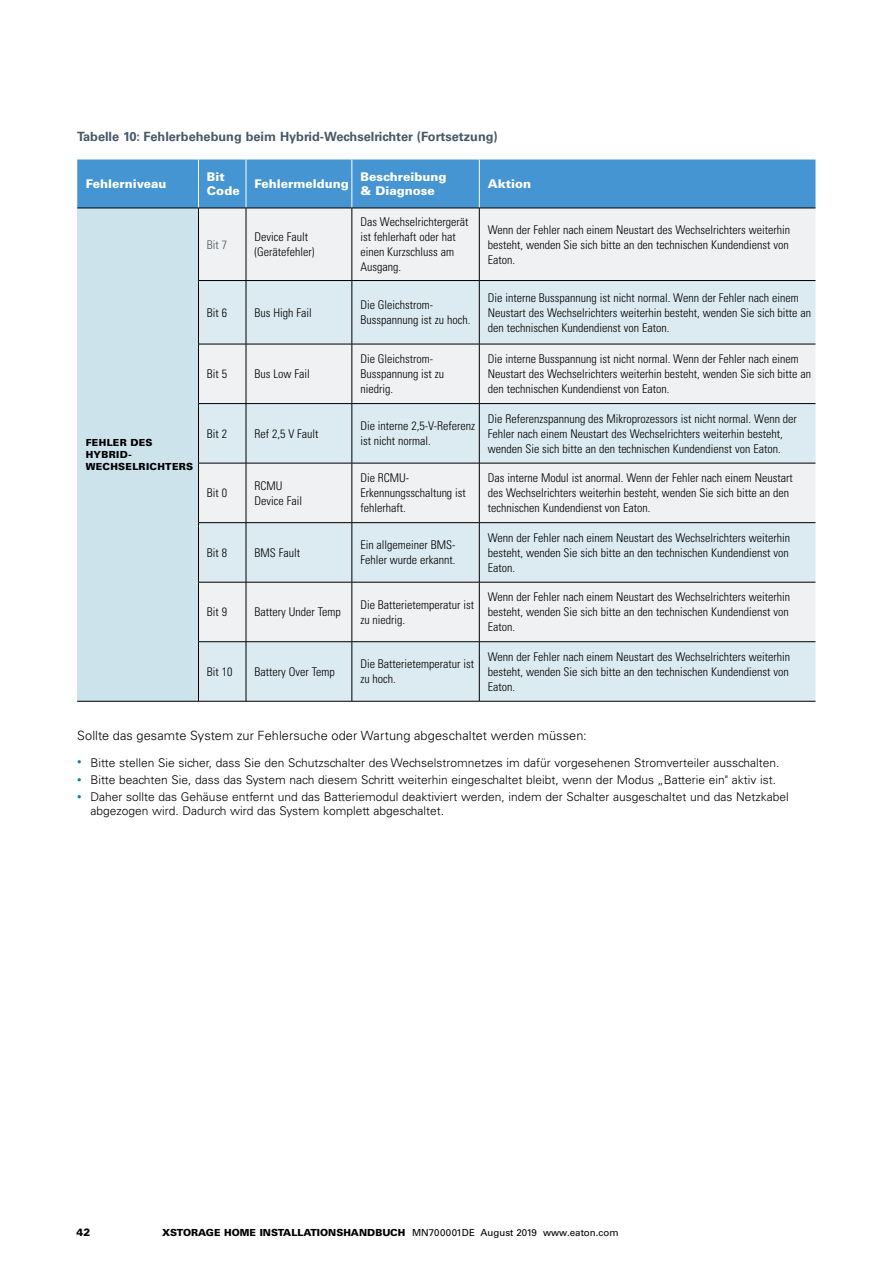
<style>
.page{position:relative;width:893px;height:1263px;background:#fff}
.page>*{position:absolute;margin:0;border:0;box-sizing:border-box;transform-origin:0 0}
.t1{font:300 12.75px "Univers LT Std";letter-spacing:.005em;color:#000}
.t2{font:700 12.75px "Univers LT Std";color:#485865}
.t3{font:300 condensed 12px/15px "Univers LT Std";color:#000}
.t4{font:300 12px/14.2px "Univers LT Std";color:#000}
.t5{font:900 12px/13.5px "Univers LT Std";color:#fff}
.t6{font:300 condensed 12px "Univers LT Std";color:#485865}
.t7{font:900 10.5px "Univers LT Std";color:#000}
.t8{font:900 9.75px "Univers LT Std";color:#000}
.t9{font:900 9.75px/12px "Univers LT Std";letter-spacing:.03em;color:#000}
.s1{font-size:9px;color:#007ac2}
.s2{font-weight:400}
</style>
<div class="page">
<div style="left:77px;top:159px;width:738px;height:49px;background:#4495d1"></div>
<div style="left:77px;top:208px;width:121px;height:493px;background:#cce3ec"></div>
<div style="left:199px;top:209px;width:616px;height:71px;background:#eff1f3"></div>
<svg style="left:199px;top:281px;width:616px;height:420px;fill:#dbebf1"></svg>
<hr style="left:77px;top:701px;width:121px;height:1px;background:#000">
<hr style="left:198px;top:159px;width:1px;height:49px;background:#fff">
<hr style="left:246px;top:159px;width:1px;height:49px;background:#fff">
<hr style="left:352px;top:159px;width:1px;height:49px;background:#fff">
<hr style="left:479px;top:159px;width:1px;height:49px;background:#fff">
<hr style="left:77px;top:208px;width:121px;height:1px;background:#000">
<hr style="left:198px;top:208px;width:1px;height:72px;background:#000">
<hr style="left:198px;top:208px;width:48px;height:1px;background:#000">
<hr style="left:246px;top:208px;width:106px;height:1px;background:#000">
<hr style="left:352px;top:208px;width:127px;height:1px;background:#000">
<hr style="left:479px;top:208px;width:336px;height:1px;background:#000">
<hr style="left:246px;top:208px;width:1px;height:72px;background:#000">
<hr style="left:352px;top:208px;width:1px;height:72px;background:#000">
<hr style="left:479px;top:208px;width:1px;height:72px;background:#000">
<hr style="left:198px;top:281px;width:1px;height:63px;background:#000">
<hr style="left:198px;top:280px;width:48px;height:1px;background:#000">
<hr style="left:246px;top:280px;width:106px;height:1px;background:#000">
<hr style="left:352px;top:280px;width:127px;height:1px;background:#000">
<hr style="left:479px;top:280px;width:336px;height:1px;background:#000">
<hr style="left:246px;top:281px;width:1px;height:63px;background:#000">
<hr style="left:352px;top:281px;width:1px;height:63px;background:#000">
<hr style="left:479px;top:281px;width:1px;height:63px;background:#000">
<hr style="left:198px;top:344px;width:48px;height:1px;background:#000">
<hr style="left:198px;top:344px;width:1px;height:59px;background:#000">
<hr style="left:246px;top:344px;width:106px;height:1px;background:#000">
<hr style="left:246px;top:344px;width:1px;height:59px;background:#000">
<hr style="left:352px;top:344px;width:127px;height:1px;background:#000">
<hr style="left:352px;top:344px;width:1px;height:59px;background:#000">
<hr style="left:479px;top:344px;width:336px;height:1px;background:#000">
<hr style="left:479px;top:344px;width:1px;height:59px;background:#000">
<hr style="left:198px;top:403px;width:48px;height:1px;background:#000">
<hr style="left:198px;top:404px;width:1px;height:59px;background:#000">
<hr style="left:246px;top:403px;width:106px;height:1px;background:#000">
<hr style="left:246px;top:404px;width:1px;height:59px;background:#000">
<hr style="left:352px;top:403px;width:127px;height:1px;background:#000">
<hr style="left:352px;top:404px;width:1px;height:59px;background:#000">
<hr style="left:479px;top:403px;width:336px;height:1px;background:#000">
<hr style="left:479px;top:404px;width:1px;height:59px;background:#000">
<hr style="left:198px;top:642px;width:1px;height:59px;background:#000">
<hr style="left:246px;top:642px;width:1px;height:59px;background:#000">
<hr style="left:352px;top:642px;width:1px;height:59px;background:#000">
<hr style="left:479px;top:642px;width:1px;height:59px;background:#000">
<hr style="left:198px;top:701px;width:48px;height:1px;background:#000">
<hr style="left:246px;top:701px;width:106px;height:1px;background:#000">
<hr style="left:352px;top:701px;width:127px;height:1px;background:#000">
<hr style="left:479px;top:701px;width:336px;height:1px;background:#000">
<hr style="left:198px;top:463px;width:48px;height:1px;background:#000">
<hr style="left:198px;top:463px;width:1px;height:59px;background:#000">
<hr style="left:246px;top:463px;width:106px;height:1px;background:#000">
<hr style="left:246px;top:463px;width:1px;height:59px;background:#000">
<hr style="left:352px;top:463px;width:127px;height:1px;background:#000">
<hr style="left:352px;top:463px;width:1px;height:59px;background:#000">
<hr style="left:479px;top:463px;width:336px;height:1px;background:#000">
<hr style="left:479px;top:463px;width:1px;height:59px;background:#000">
<hr style="left:198px;top:582px;width:1px;height:59px;background:#000">
<hr style="left:198px;top:641px;width:48px;height:1px;background:#000">
<hr style="left:246px;top:582px;width:1px;height:59px;background:#000">
<hr style="left:246px;top:641px;width:106px;height:1px;background:#000">
<hr style="left:352px;top:582px;width:1px;height:59px;background:#000">
<hr style="left:352px;top:641px;width:127px;height:1px;background:#000">
<hr style="left:479px;top:582px;width:1px;height:59px;background:#000">
<hr style="left:479px;top:641px;width:336px;height:1px;background:#000">
<hr style="left:198px;top:522px;width:48px;height:1px;background:#000">
<hr style="left:198px;top:523px;width:1px;height:59px;background:#000">
<hr style="left:198px;top:582px;width:48px;height:1px;background:#000">
<hr style="left:246px;top:522px;width:106px;height:1px;background:#000">
<hr style="left:246px;top:523px;width:1px;height:59px;background:#000">
<hr style="left:246px;top:582px;width:106px;height:1px;background:#000">
<hr style="left:352px;top:522px;width:127px;height:1px;background:#000">
<hr style="left:352px;top:523px;width:1px;height:59px;background:#000">
<hr style="left:352px;top:582px;width:127px;height:1px;background:#000">
<hr style="left:479px;top:522px;width:336px;height:1px;background:#000">
<hr style="left:479px;top:523px;width:1px;height:59px;background:#000">
<hr style="left:479px;top:582px;width:336px;height:1px;background:#000">
<p class="t2" style="left:77px;top:129px;width:422px">Tabelle 10: Fehlerbehebung beim Hybrid-Wechselrichter (Fortsetzung)</p>
<p class="t5" style="left:86px;top:177px;width:82px">Fehlerniveau</p>
<p class="t5" style="left:207px;top:170px;width:34px">Bit<br>Code</p>
<p class="t5" style="left:254px;top:177px;width:96px">Fehlermeldung</p>
<p class="t5" style="left:360px;top:170px;width:88px">Beschreibung &amp; Diagnose</p>
<p class="t5" style="left:488px;top:177px;width:45px">Aktion</p>
<p class="t6" style="left:207px;top:237px;width:22px">Bit 7</p>
<p class="t3" style="left:254px;top:229px;width:61px">Device Fault (Gerätefehler)</p>
<p class="t3" style="left:360px;top:214px;width:110px">Das Wechselrichtergerät ist fehlerhaft oder hat einen Kurzschluss am<br>Ausgang.</p>
<p class="t3" style="left:488px;top:222px;width:304px;text-align:justify">Wenn der Fehler nach einem Neustart des Wechselrichters weiterhin besteht, wenden Sie sich bitte an den technischen Kundendienst von Eaton.</p>
<p class="t3" style="left:207px;top:305px;width:22px">Bit 6</p>
<p class="t3" style="left:254px;top:305px;width:59px">Bus High Fail</p>
<p class="t3" style="left:360px;top:297px;width:112px">Die Gleichstrom-<br>Busspannung ist zu hoch.</p>
<p class="t3" style="left:488px;top:290px;width:325px">Die interne Busspannung ist nicht normal. Wenn der Fehler nach einem<br>Neustart des Wechselrichters weiterhin besteht, wenden Sie sich bitte an den technischen Kundendienst von Eaton.</p>
<p class="t3" style="left:207px;top:366px;width:22px">Bit 5</p>
<p class="t3" style="left:254px;top:366px;width:57px">Bus Low Fail</p>
<p class="t3" style="left:360px;top:351px;width:85px">Die Gleichstrom-<br>Busspannung ist zu niedrig.</p>
<p class="t3" style="left:488px;top:351px;width:325px">Die interne Busspannung ist nicht normal. Wenn der Fehler nach einem<br>Neustart des Wechselrichters weiterhin besteht, wenden Sie sich bitte an den technischen Kundendienst von Eaton.</p>
<p class="t3" style="left:207px;top:426px;width:22px">Bit 2</p>
<p class="t3" style="left:254px;top:426px;width:66px">Ref 2,5 V Fault</p>
<p class="t3" style="left:360px;top:418px;width:116px">Die interne 2,5-V-Referenz ist nicht normal.</p>
<p class="t3" style="left:488px;top:411px;width:311px">Die Referenzspannung des Mikroprozessors ist nicht normal. Wenn der<br>Fehler nach einem Neustart des Wechselrichters weiterhin besteht, wenden Sie sich bitte an den technischen Kundendienst von Eaton.</p>
<p class="t3" style="left:207px;top:485px;width:22px">Bit 0</p>
<p class="t3" style="left:254px;top:478px;width:49px">RCMU<br>Device Fail</p>
<p class="t3" style="left:360px;top:470px;width:107px">Die RCMU-<br>Erkennungsschaltung ist fehlerhaft.</p>
<p class="t3" style="left:488px;top:470px;width:306px">Das interne Modul ist anormal. Wenn der Fehler nach einem Neustart des Wechselrichters weiterhin besteht, wenden Sie sich bitte an den technischen Kundendienst von Eaton.</p>
<p class="t3" style="left:207px;top:545px;width:22px">Bit 8</p>
<p class="t3" style="left:254px;top:545px;width:47px">BMS Fault</p>
<p class="t3" style="left:360px;top:537px;width:97px">Ein allgemeiner BMS-<br>Fehler wurde erkannt.</p>
<p class="t3" style="left:488px;top:530px;width:304px;text-align:justify">Wenn der Fehler nach einem Neustart des Wechselrichters weiterhin besteht, wenden Sie sich bitte an den technischen Kundendienst von Eaton.</p>
<p class="t3" style="left:207px;top:605px;width:22px">Bit 9</p>
<p class="t3" style="left:254px;top:605px;width:88px">Battery Under Temp</p>
<p class="t3" style="left:360px;top:597px;width:115px">Die Batterietemperatur ist zu niedrig.</p>
<p class="t3" style="left:488px;top:590px;width:304px;text-align:justify">Wenn der Fehler nach einem Neustart des Wechselrichters weiterhin besteht, wenden Sie sich bitte an den technischen Kundendienst von Eaton.</p>
<p class="t3" style="left:207px;top:664px;width:27px">Bit 10</p>
<p class="t3" style="left:254px;top:664px;width:82px">Battery Over Temp</p>
<p class="t3" style="left:360px;top:657px;width:115px">Die Batterietemperatur ist zu hoch.</p>
<p class="t3" style="left:488px;top:649px;width:304px;text-align:justify">Wenn der Fehler nach einem Neustart des Wechselrichters weiterhin besteht, wenden Sie sich bitte an den technischen Kundendienst von Eaton.</p>
<p class="t1" style="left:77px;top:728px;width:511px">Sollte das gesamte System zur Fehlersuche oder Wartung abgeschaltet werden müssen:</p>
<p class="t4" style="left:77px;top:755px;width:704px"><span class="s1">•</span> Bitte stellen Sie sicher, dass Sie den Schutzschalter des Wechselstromnetzes im dafür vorgesehenen Stromverteiler ausschalten.</p>
<p class="t4" style="left:77px;top:772px;width:700px"><span class="s1">•</span> Bitte beachten Sie, dass das System nach diesem Schritt weiterhin eingeschaltet bleibt, wenn der Modus „Batterie ein" aktiv ist.</p>
<p class="t4" style="left:91px;top:790px;width:700px;text-indent:-14px"><span class="s1">•</span> Daher sollte das Gehäuse entfernt und das Batteriemodul deaktiviert werden, indem der Schalter ausgeschaltet und das Netzkabel abgezogen wird. Dadurch wird das System komplett abgeschaltet.</p>
<p class="t9" style="left:86px;top:436px;width:109px">FEHLER DES<br>HYBRID-<br>WECHSELRICHTERS</p>
<p class="t7" style="left:77px;top:1225px;width:15px">42</p>
<p class="t8" style="left:162px;top:1226px;width:458px">XSTORAGE HOME INSTALLATIONSHANDBUCH <span class="s2">MN700001DE August 2019 www.eaton.com</span></p>
</div>
